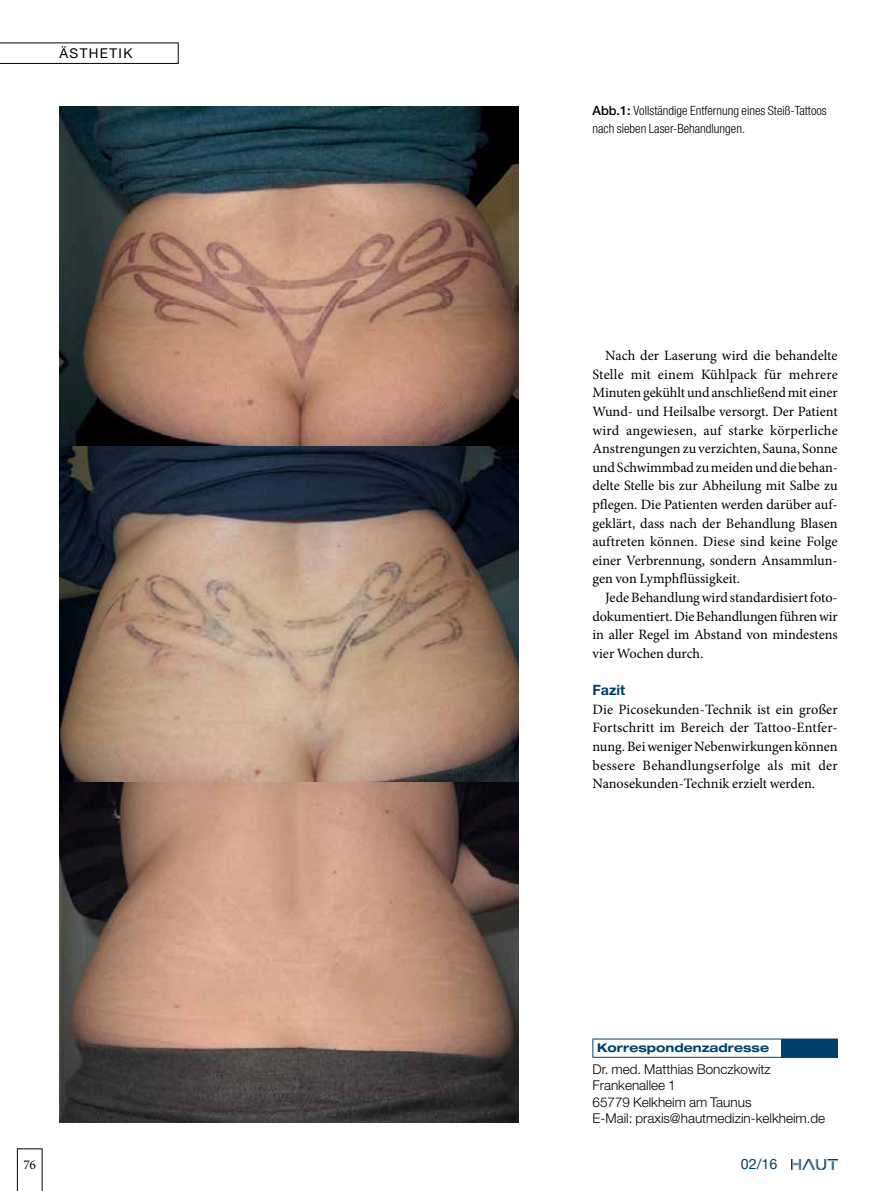
<style>
.page{position:relative;width:893px;height:1191px;background:#fff}
.page>*{position:absolute;margin:0;border:0;box-sizing:border-box;transform-origin:0 0}
.t1{font:14.25px/18.6px "Minion Pro";color:#000;text-align:justify}
.t2{font:14.25px "Helvetica Neue LT Std";color:#004169}
.t3{font:700 14.25px "Helvetica Neue LT Std";color:#004169}
.t4{font:300 13.5px/16.2px "Helvetica Neue LT Std";color:#000}
.t5{font:13.5px "Helvetica Neue LT Std";letter-spacing:.1em;color:#000}
.t6{font:13.5px "Minion Pro";color:#000}
.t7{font:300 condensed 12.75px/18px "Helvetica Neue LT Std";color:#000}
.t8{font:700 expanded 12px "Helvetica Neue LT Std";color:#004169}
.s1{font-weight:500;font-stretch:normal}
</style>
<div class="page">
<svg style="left:0;top:43px;width:179px;height:21px"></svg>
<svg style="left:17px;top:1148px;width:26px;height:43px"></svg>
<img style="left:791px;top:1159px;width:47px;height:10px">
<div style="left:781px;top:1039px;width:56px;height:18px;background:#004169"></div>
<hr style="left:592px;top:1038px;width:189px;height:1px;background:#004169">
<svg style="left:592px;top:1039px;width:1px;height:18px"></svg>
<hr style="left:781px;top:1038px;width:57px;height:1px;background:#004169">
<svg style="left:837px;top:1039px;width:1px;height:18px"></svg>
<hr style="left:592px;top:1057px;width:189px;height:1px;background:#004169">
<hr style="left:781px;top:1057px;width:57px;height:1px;background:#004169">
<img style="left:60px;top:106px;width:459px;height:340px">
<svg style="left:60px;top:446px;width:459px;height:336px;background:#857367"></svg>
<svg style="left:60px;top:782px;width:459px;height:341px;background:#8d7062"></svg>
<p class="t5" style="left:60px;top:45px;width:74px">ÄSTHETIK</p>
<p class="t6" style="left:24px;top:1155px;width:14px">76</p>
<p class="t7" style="left:592px;top:102px;width:236px"><span class="s1">Abb.1:</span> Vollständige Entfernung eines Steiß-Tattoos nach sieben Laser-Behandlungen.</p>
<p class="t1" style="left:592px;top:346px;width:247px;text-indent:13px">Nach der Laserung wird die behandelte Stelle mit einem Kühlpack für mehrere Minuten gekühlt und anschließend mit einer Wund- und Heilsalbe versorgt. Der Patient wird angewiesen, auf starke körperliche Anstrengungen zu verzichten, Sauna, Sonne und Schwimmbad zu meiden und die behan&shy;delte Stelle bis zur Abheilung mit Salbe zu pflegen. Die Patienten werden darüber auf&shy;geklärt, dass nach der Behandlung Blasen auftreten können. Diese sind keine Folge einer Verbrennung, sondern Ansammlun&shy;gen von Lymphflüssigkeit.</p>
<p class="t1" style="left:592px;top:588px;width:247px;text-indent:13px">Jede Behandlung wird standardisiert foto&shy;dokumentiert. Die Behandlungen führen wir in aller Regel im Abstand von mindestens vier Wochen durch.</p>
<p class="t3" style="left:592px;top:681px;width:34px">Fazit</p>
<p class="t1" style="left:592px;top:700px;width:247px">Die Picosekunden-Technik ist ein großer Fortschritt im Bereich der Tattoo-Entfer&shy;nung. Bei weniger Nebenwirkungen können bessere Behandlungserfolge als mit der Nanosekunden-Technik erzielt werden.</p>
<p class="t8" style="left:597px;top:1040px;width:173px">Korrespondenzadresse</p>
<p class="t4" style="left:592px;top:1061px;width:234px">Dr. med. Matthias Bonczkowitz<br>Frankenallee 1<br>65779 Kelkheim am Taunus<br>E-Mail: praxis@hautmedizin-kelkheim.de</p>
<p class="t2" style="left:741px;top:1155px;width:38px">02/16</p>
</div>
